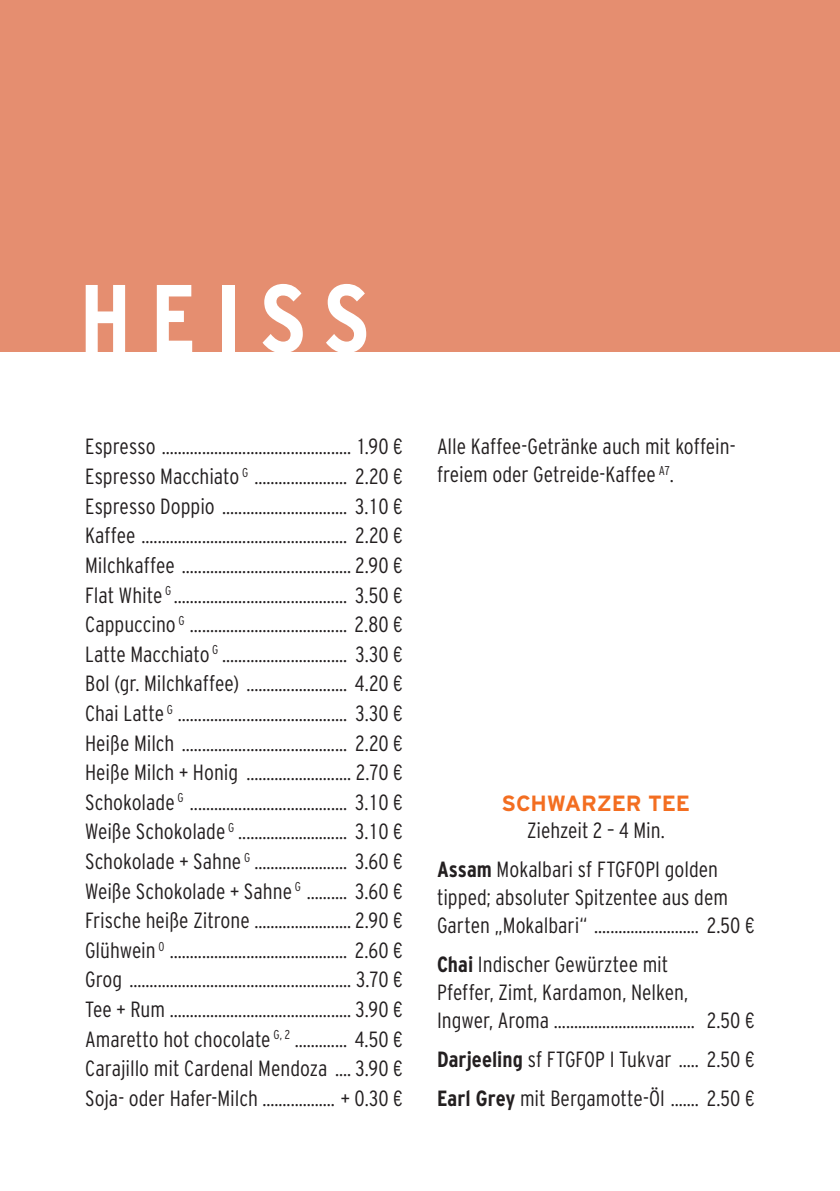
<style>
.page{position:relative;width:840px;height:1191px;background:#fff}
.page>*{position:absolute;margin:0;border:0;box-sizing:border-box;transform-origin:0 0}
.t1{font:700 condensed 96px "Interstate";letter-spacing:.2em;color:#fff}
.Copy_2splt_1mm_punkt{font:300 condensed 22px "Interstate";color:#231f20}
.Copy_2splt_3mm_punkt{font:300 condensed 22px/27.8px "Interstate";color:#231f20}
.Subline_2{font:300 condensed 22px "Interstate";color:#231f20}
.Sublines{font:700 22px "Interstate";letter-spacing:-.01em;color:#f36e21}
.s1{font-weight:700}
</style>
<div class="page">
<div style="left:0;top:0;width:839px;height:351px;background:#e58e70"></div>
<p class="t1" style="left:79px;top:265px;width:291px">HEISS</p>
<p class="Copy_2splt_1mm_punkt" style="left:85px;top:434px;width:319px">Espresso ............................................... 1.90 €</p>
<p class="Copy_2splt_1mm_punkt" style="left:85px;top:464px;width:319px">Espresso Macchiato <sup>G</sup> ....................... 2.20 €</p>
<p class="Copy_2splt_1mm_punkt" style="left:85px;top:493px;width:319px">Espresso Doppio ............................... 3.10 €</p>
<p class="Copy_2splt_1mm_punkt" style="left:85px;top:523px;width:319px">Kaffee ................................................... 2.20 €</p>
<p class="Copy_2splt_1mm_punkt" style="left:85px;top:553px;width:319px">Milchkaffee .......................................... 2.90 €</p>
<p class="Copy_2splt_1mm_punkt" style="left:85px;top:582px;width:319px">Flat White <sup>G</sup> ........................................... 3.50 €</p>
<p class="Copy_2splt_1mm_punkt" style="left:85px;top:612px;width:319px">Cappuccino <sup>G</sup> ....................................... 2.80 €</p>
<p class="Copy_2splt_1mm_punkt" style="left:85px;top:641px;width:319px">Latte Macchiato <sup>G</sup> ............................... 3.30 €</p>
<p class="Copy_2splt_1mm_punkt" style="left:85px;top:671px;width:319px">Bol (gr. Milchkaffee) ......................... 4.20 €</p>
<p class="Copy_2splt_1mm_punkt" style="left:85px;top:701px;width:319px">Chai Latte <sup>G</sup> .......................................... 3.30 €</p>
<p class="Copy_2splt_1mm_punkt" style="left:85px;top:730px;width:319px">Heiße Milch ......................................... 2.20 €</p>
<p class="Copy_2splt_1mm_punkt" style="left:85px;top:760px;width:319px">Heiße Milch + Honig .......................... 2.70 €</p>
<p class="Copy_2splt_1mm_punkt" style="left:85px;top:789px;width:319px">Schokolade <sup>G</sup> ....................................... 3.10 €</p>
<p class="Copy_2splt_1mm_punkt" style="left:85px;top:819px;width:319px">Weiße Schokolade <sup>G</sup> ........................... 3.10 €</p>
<p class="Copy_2splt_1mm_punkt" style="left:85px;top:849px;width:319px">Schokolade + Sahne <sup>G</sup> ....................... 3.60 €</p>
<p class="Copy_2splt_1mm_punkt" style="left:85px;top:878px;width:319px">Weiße Schokolade + Sahne <sup>G</sup> .......... 3.60 €</p>
<p class="Copy_2splt_1mm_punkt" style="left:85px;top:908px;width:319px">Frische heiße Zitrone ........................ 2.90 €</p>
<p class="Copy_2splt_1mm_punkt" style="left:85px;top:937px;width:319px">Glühwein <sup>0</sup> ............................................ 2.60 €</p>
<p class="Copy_2splt_1mm_punkt" style="left:85px;top:967px;width:319px">Grog ....................................................... 3.70 €</p>
<p class="Copy_2splt_1mm_punkt" style="left:85px;top:997px;width:319px">Tee + Rum ............................................. 3.90 €</p>
<p class="Copy_2splt_1mm_punkt" style="left:85px;top:1026px;width:319px">Amaretto hot chocolate <sup>G,</sup> <sup>2</sup> ............. 4.50 €</p>
<p class="Copy_2splt_1mm_punkt" style="left:85px;top:1056px;width:319px">Carajillo mit Cardenal Mendoza .... 3.90 €</p>
<p class="Copy_2splt_1mm_punkt" style="left:85px;top:1085px;width:319px">Soja- oder Hafer-Milch .................. + 0.30 €</p>
<p class="Copy_2splt_3mm_punkt" style="left:437px;top:432px;width:300px">Alle Kaffee-Getränke auch mit koffein&shy;freiem oder Getreide-Kaffee <sup>A7</sup>.</p>
<p class="Sublines" style="left:501px;top:790px;width:190px">SCHWARZER TEE</p>
<p class="Subline_2" style="left:526px;top:818px;width:139px">Ziehzeit 2 – 4 Min.</p>
<p class="Copy_2splt_3mm_punkt" style="left:437px;top:855px;width:319px"><span class="s1">Assam</span> Mokalbari sf FTGFOPI golden tipped; absoluter Spitzentee aus dem<br>Garten „Mokalbari“ .......................... 2.50 €</p>
<p class="Copy_2splt_3mm_punkt" style="left:437px;top:950px;width:319px"><span class="s1">Chai</span> Indischer Gewürztee mit<br>Pfeffer, Zimt, Kardamon, Nelken,<br>Ingwer, Aroma ................................... 2.50 €</p>
<p class="Copy_2splt_3mm_punkt" style="left:437px;top:1045px;width:319px"><span class="s1">Darjeeling</span> sf FTGFOP I Tukvar ..... 2.50 €</p>
<p class="Copy_2splt_1mm_punkt" style="left:437px;top:1085px;width:319px"><span class="s1">Earl Grey</span> mit Bergamotte-Öl ....... 2.50 €</p>
</div>
